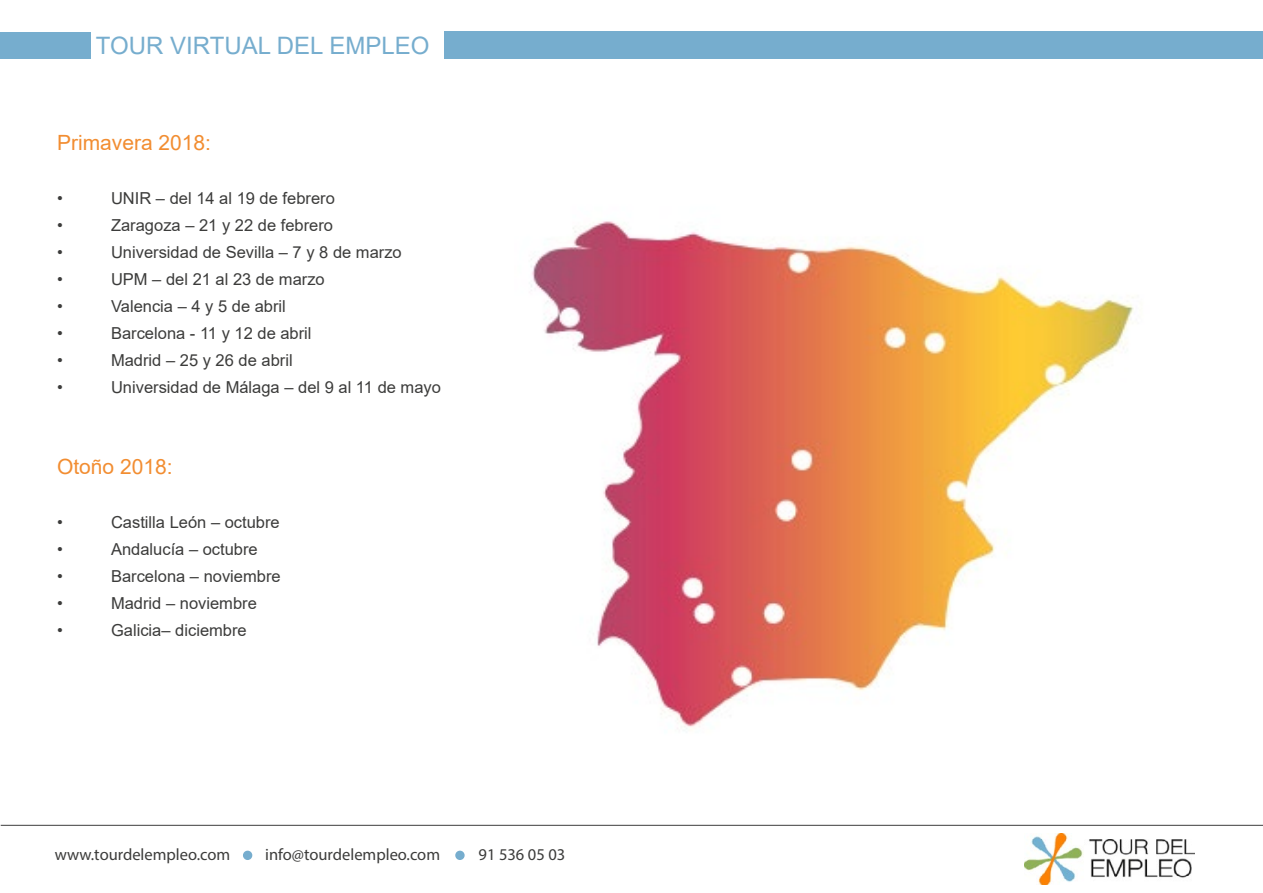
<style>
.page{position:relative;width:1263px;height:893px;background:#fff}
.page>*{position:absolute;margin:0;border:0;box-sizing:border-box;transform-origin:0 0}
.t1{font:24px "Arial";color:#76adce}
.t2{font:21px "Arial";color:#f28d31}
.t3{font:16.5px "Arial";color:#3c3c3b}
.t4{font:16.5px "Myriad Pro";color:#3c3c3b}
</style>
<div class="page">
<hr style="left:1px;top:825px;width:1262px;height:1px;background:#3d3d3d">
<img style="left:1024px;top:833px;width:171px;height:52px">
<div style="left:0;top:32px;width:90px;height:26px;background:#76adce"></div>
<div style="left:444px;top:31px;width:819px;height:27px;background:#76adce"></div>
<div style="left:244px;top:851px;width:8px;height:8px;background:#76adce;border-radius:50%"></div>
<div style="left:243px;top:851px;width:9px;height:9px;border:2px solid #76adce;border-radius:50%"></div>
<div style="left:456px;top:851px;width:8px;height:8px;background:#76adce;border-radius:50%"></div>
<div style="left:455px;top:851px;width:10px;height:9px;border:2px solid #76adce;border-radius:50%"></div>
<img style="left:531px;top:221px;width:603px;height:510px">
<h1 class="t1" style="left:96px;top:29px;width:335px">TOUR VIRTUAL DEL EMPLEO</h1>
<p class="t2" style="left:57px;top:128px;width:156px">Primavera 2018:</p>
<p class="t3" style="left:57px;top:186px;width:7px">•</p>
<p class="t3" style="left:111px;top:186px;width:225px">UNIR – del 14 al 19 de febrero</p>
<p class="t3" style="left:57px;top:213px;width:7px">•</p>
<p class="t3" style="left:111px;top:213px;width:223px">Zaragoza – 21 y 22 de febrero</p>
<p class="t3" style="left:57px;top:240px;width:7px">•</p>
<p class="t3" style="left:111px;top:240px;width:292px">Universidad de Sevilla – 7 y 8 de marzo</p>
<p class="t3" style="left:57px;top:267px;width:7px">•</p>
<p class="t3" style="left:111px;top:267px;width:215px">UPM – del 21 al 23 de marzo</p>
<p class="t3" style="left:57px;top:294px;width:7px">•</p>
<p class="t3" style="left:111px;top:294px;width:176px">Valencia – 4 y 5 de abril</p>
<p class="t3" style="left:57px;top:321px;width:7px">•</p>
<p class="t3" style="left:111px;top:321px;width:202px">Barcelona - 11 y 12 de abril</p>
<p class="t3" style="left:57px;top:348px;width:7px">•</p>
<p class="t3" style="left:111px;top:348px;width:183px">Madrid – 25 y 26 de abril</p>
<p class="t3" style="left:57px;top:375px;width:7px">•</p>
<p class="t3" style="left:111px;top:375px;width:331px">Universidad de Málaga – del 9 al 11 de mayo</p>
<p class="t2" style="left:57px;top:452px;width:117px">Otoño 2018:</p>
<p class="t3" style="left:57px;top:510px;width:7px">•</p>
<p class="t3" style="left:111px;top:510px;width:170px">Castilla León – octubre</p>
<p class="t3" style="left:57px;top:537px;width:7px">•</p>
<p class="t3" style="left:111px;top:537px;width:148px">Andalucía – octubre</p>
<p class="t3" style="left:57px;top:564px;width:7px">•</p>
<p class="t3" style="left:111px;top:564px;width:171px">Barcelona – noviembre</p>
<p class="t3" style="left:57px;top:591px;width:7px">•</p>
<p class="t3" style="left:111px;top:591px;width:147px">Madrid – noviembre</p>
<p class="t3" style="left:57px;top:618px;width:7px">•</p>
<p class="t3" style="left:111px;top:618px;width:137px">Galicia– diciembre</p>
<p class="t4" style="left:55px;top:844px;width:177px">www.tourdelempleo.com</p>
<p class="t4" style="left:265px;top:844px;width:176px">info@tourdelempleo.com</p>
<p class="t4" style="left:479px;top:844px;width:88px">91 536 05 03</p>
</div>
